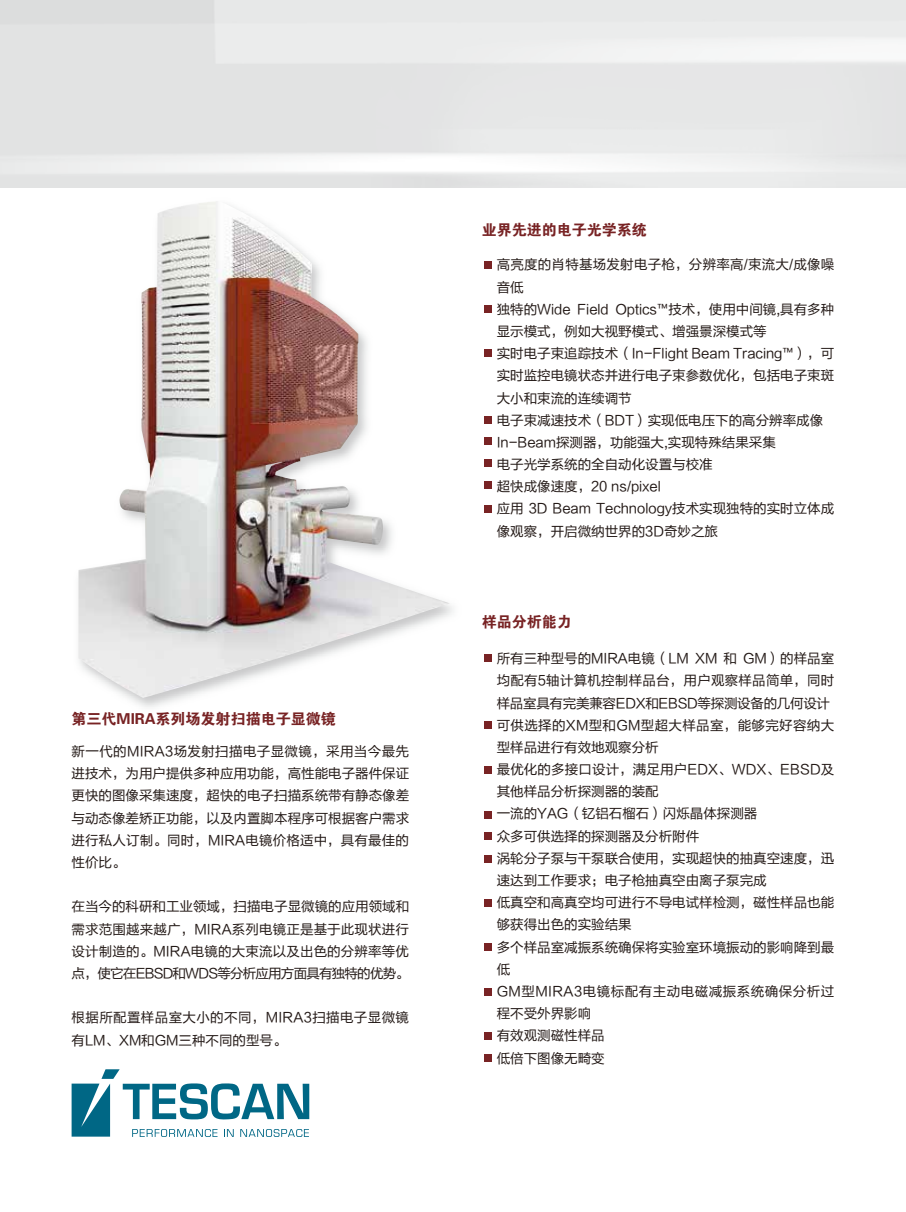
<style>
.page{position:relative;width:906px;height:1212px;background:#fff}
.page>*{position:absolute;margin:0;border:0;box-sizing:border-box;transform-origin:0 0}
.t1{font:15px "FZDHTJW GB1 0";color:#782324}
.t2{font:13.5px/22.2px "FZLTHK GBK1 0";color:#221815}
.t3{font:13.5px/22.2px "FZLTHK GBK1 0";letter-spacing:.025em;color:#221815}
.s1{font-family:"Microsoft Ya Hei"}
</style>
<div class="page">
<img style="left:79px;top:201px;width:371px;height:497px">
<div style="left:485px;top:261px;width:7px;height:7px;background:#782324"></div>
<div style="left:485px;top:305px;width:7px;height:7px;background:#782324"></div>
<div style="left:485px;top:349px;width:7px;height:7px;background:#782324"></div>
<div style="left:485px;top:416px;width:7px;height:7px;background:#782324"></div>
<div style="left:485px;top:438px;width:7px;height:7px;background:#782324"></div>
<div style="left:485px;top:460px;width:7px;height:7px;background:#782324"></div>
<div style="left:485px;top:482px;width:7px;height:7px;background:#782324"></div>
<div style="left:485px;top:505px;width:7px;height:8px;background:#782324"></div>
<div style="left:485px;top:655px;width:7px;height:7px;background:#782324"></div>
<div style="left:485px;top:721px;width:7px;height:8px;background:#782324"></div>
<div style="left:485px;top:766px;width:7px;height:7px;background:#782324"></div>
<div style="left:485px;top:811px;width:7px;height:7px;background:#782324"></div>
<div style="left:485px;top:832px;width:7px;height:8px;background:#782324"></div>
<div style="left:485px;top:855px;width:7px;height:7px;background:#782324"></div>
<div style="left:485px;top:899px;width:7px;height:7px;background:#782324"></div>
<div style="left:485px;top:943px;width:7px;height:8px;background:#782324"></div>
<div style="left:485px;top:988px;width:7px;height:7px;background:#782324"></div>
<div style="left:485px;top:1032px;width:7px;height:8px;background:#782324"></div>
<div style="left:485px;top:1054px;width:7px;height:8px;background:#782324"></div>
<svg style="left:72px;top:1069px;width:237px;height:68px"></svg>
<p class="t1" style="left:72px;top:710px;width:266px">第三代MIRA系列场发射扫描电子显微镜</p>
<p class="t2" style="left:72px;top:740px;width:339px;text-align:justify">新一代的MIRA3场发射扫描电子显微镜，采用当今最先进技术，为用户提供多种应用功能，高性能电子器件保证更快的图像采集速度，超快的电子扫描系统带有静态像差与动态像差矫正功能，以及内置脚本程序可根据客户需求进行私人订制。同时，MIRA电镜价格适中，具有最佳的性价比。</p>
<p class="t2" style="left:72px;top:896px;width:339px;text-align:justify">在当今的科研和工业领域，扫描电子显微镜的应用领域和需求范围越来越广，MIRA系列电镜正是基于此现状进行设计制造的。MIRA电镜的大束流以及出色的分辨率等优点，使它在EBSD和WDS等分析应用方面具有独特的优势。</p>
<p class="t3" style="left:72px;top:1007px;width:339px">根据所配置样品室大小的不同，MIRA3扫描电子显微镜有LM、XM和GM三种不同的型号。</p>
<p class="t1" style="left:482px;top:222px;width:166px">业界先进的电子光学系统</p>
<p class="t2" style="left:497px;top:254px;width:339px">高亮度的肖特基场发射电子枪，分辨率高/束流大/成像噪音低<br>独特的Wide Field Optics<span class="s1">™</span>技术，使用中间镜,具有多种显示模式，例如大视野模式、增强景深模式等<br>实时电子束追踪技术（In-Flight Beam Tracing<span class="s1">™</span>），可实时监控电镜状态并进行电子束参数优化，包括电子束斑大小和束流的连续调节<br>电子束减速技术（BDT）实现低电压下的高分辨率成像<br>In-Beam探测器，功能强大,实现特殊结果采集<br>电子光学系统的全自动化设置与校准<br>超快成像速度，20 ns/pixel<br>应用 3D Beam Technology技术实现独特的实时立体成像观察，开启微纳世界的3D奇妙之旅</p>
<p class="t1" style="left:482px;top:614px;width:91px">样品分析能力</p>
<p class="t2" style="left:497px;top:648px;width:339px">所有三种型号的MIRA电镜（LM XM 和 GM）的样品室均配有5轴计算机控制样品台，用户观察样品简单，同时样品室具有完美兼容EDX和EBSD等探测设备的几何设计可供选择的XM型和GM型超大样品室，能够完好容纳大型样品进行有效地观察分析<br>最优化的多接口设计，满足用户EDX、WDX、EBSD及其他样品分析探测器的装配<br>一流的YAG（钇铝石榴石）闪烁晶体探测器<br>众多可供选择的探测器及分析附件<br>涡轮分子泵与干泵联合使用，实现超快的抽真空速度，迅速达到工作要求；电子枪抽真空由离子泵完成<br>低真空和高真空均可进行不导电试样检测，磁性样品也能够获得出色的实验结果<br>多个样品室减振系统确保将实验室环境振动的影响降到最低<br>GM型MIRA3电镜标配有主动电磁减振系统确保分析过程不受外界影响<br>有效观测磁性样品<br>低倍下图像无畸变</p>
</div>
